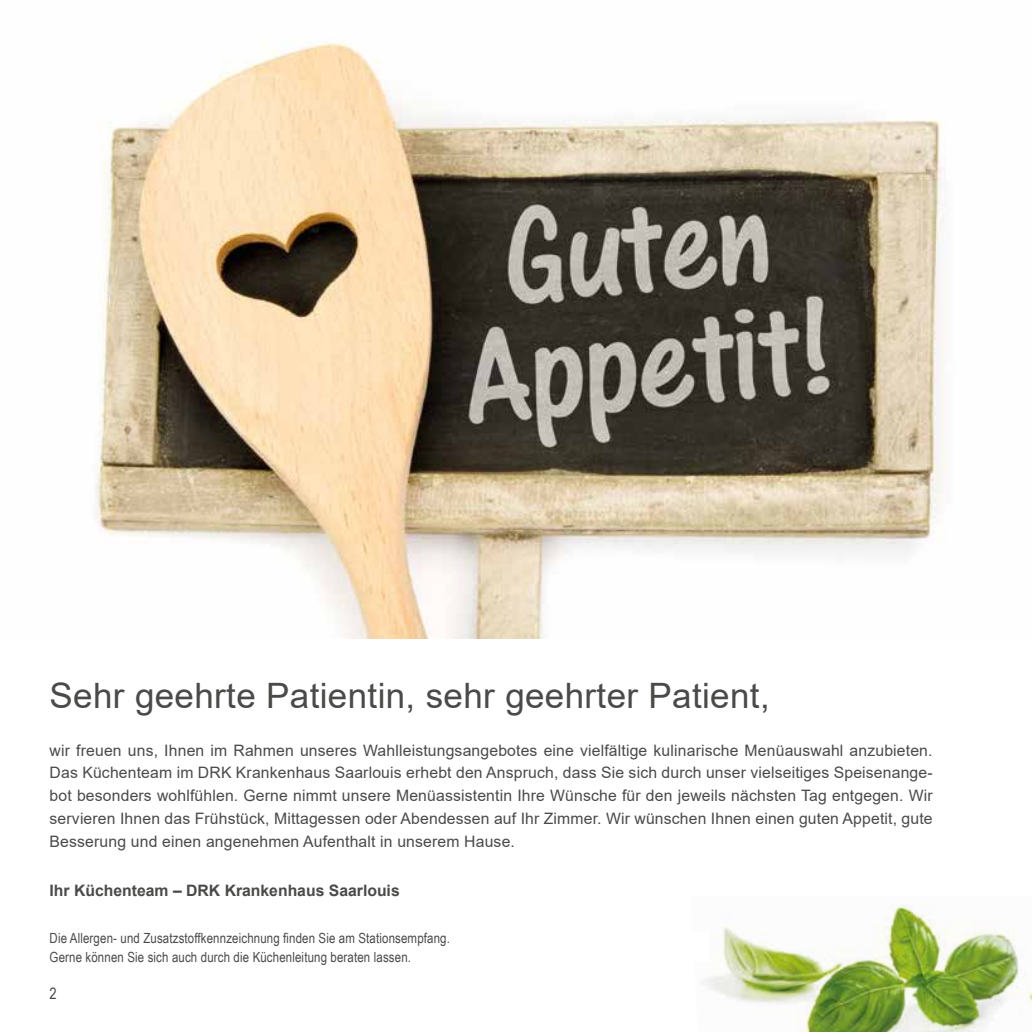
<style>
.page{position:relative;width:1032px;height:1032px;background:#fff}
.page>*{position:absolute;margin:0;border:0;box-sizing:border-box;transform-origin:0 0}
.t1{font:35px "Arial";letter-spacing:.01em;color:#4a4a49}
.t2{font:15.75px/22.8px "Arial";letter-spacing:.01em;color:#4a4a49;text-align:justify}
.t3{font:700 15.75px "Arial";color:#4a4a49}
.t4{font:15.75px "Arial Narrow";color:#4a4a49}
.t5{font:14px/19.2px "Arial Narrow";letter-spacing:.01em;color:#4a4a49}
</style>
<div class="page">
<img style="left:702px;top:903px;width:330px;height:129px">
<img style="left:96px;top:41px;width:851px;height:598px">
<div style="left:50px;top:933px;width:659px;height:29px;background:#fff"></div>
<h1 class="t1" style="left:50px;top:672px;width:722px">Sehr geehrte Patientin, sehr geehrter Patient,</h1>
<p class="t2" style="left:50px;top:738px;width:884px">wir freuen uns, Ihnen im Rahmen unseres Wahlleistungsangebotes eine vielfältige kulinarische Menüauswahl anzubieten.<br>Das Küchenteam im DRK Krankenhaus Saarlouis erhebt den Anspruch, dass Sie sich durch unser vielseitiges Speisenange&shy;bot besonders wohlfühlen. Gerne nimmt unsere Menüassistentin Ihre Wünsche für den jeweils nächsten Tag entgegen. Wir servieren Ihnen das Frühstück, Mittagessen oder Abendessen auf Ihr Zimmer. Wir wünschen Ihnen einen guten Appetit, gute Besserung und einen angenehmen Aufenthalt in unserem Hause.</p>
<p class="t3" style="left:50px;top:879px;width:352px">Ihr Küchenteam – DRK Krankenhaus Saarlouis</p>
<p class="t5" style="left:50px;top:928px;width:402px">Die Allergen- und Zusatzstoffkennzeichnung finden Sie am Stationsempfang.<br>Gerne können Sie sich auch durch die Küchenleitung beraten lassen.</p>
<p class="t4" style="left:50px;top:982px;width:9px">2</p>
</div>
